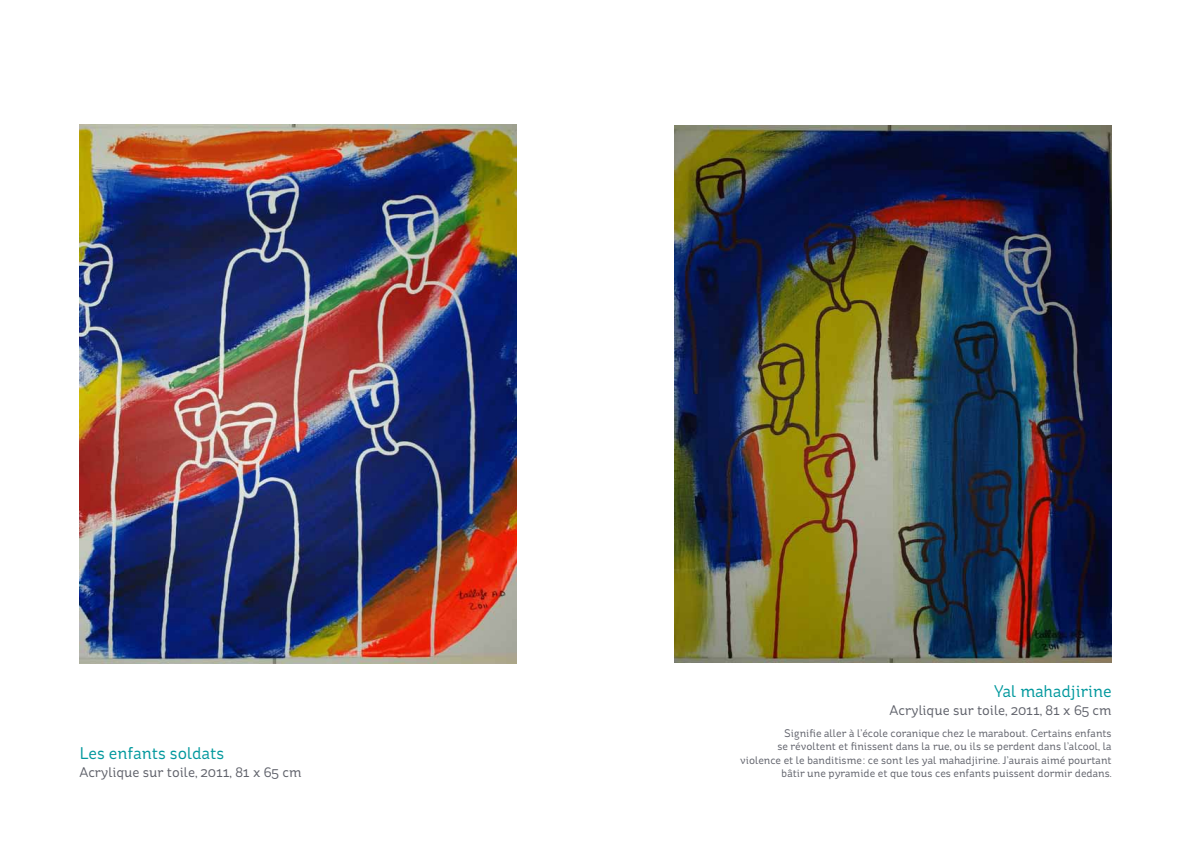
<style>
.page{position:relative;width:1191px;height:842px;background:#fff}
.page>*{position:absolute;margin:0;border:0;box-sizing:border-box;transform-origin:0 0}
.t1{font:17px "St Ryde";color:#00989d}
.t2{font:14px "St Ryde";color:#5f616a}
.t3{font:11px/13.2px "St Ryde";color:#5f616a;text-align:right}
</style>
<div class="page">
<img style="left:79px;top:125px;width:437px;height:538px">
<img style="left:675px;top:125px;width:436px;height:538px">
<h1 class="t1" style="left:79px;top:743px;width:146px">Les enfants soldats</h1>
<p class="t2" style="left:79px;top:764px;width:223px">Acrylique sur toile, 2011, 81 x 65 cm</p>
<h1 class="t1" style="left:993px;top:681px;width:119px">Yal mahadjirine</h1>
<p class="t2" style="left:889px;top:702px;width:223px">Acrylique sur toile, 2011, 81 x 65 cm</p>
<p class="t3" style="left:740px;top:727px;width:373px">Signifie aller à l’école coranique chez le marabout. Certains enfants<br>se révoltent et finissent dans la rue, ou ils se perdent dans l’alcool, la violence et le banditisme: ce sont les yal mahadjirine. J’aurais aimé pourtant bâtir une pyramide et que tous ces enfants puissent dormir dedans.</p>
</div>
